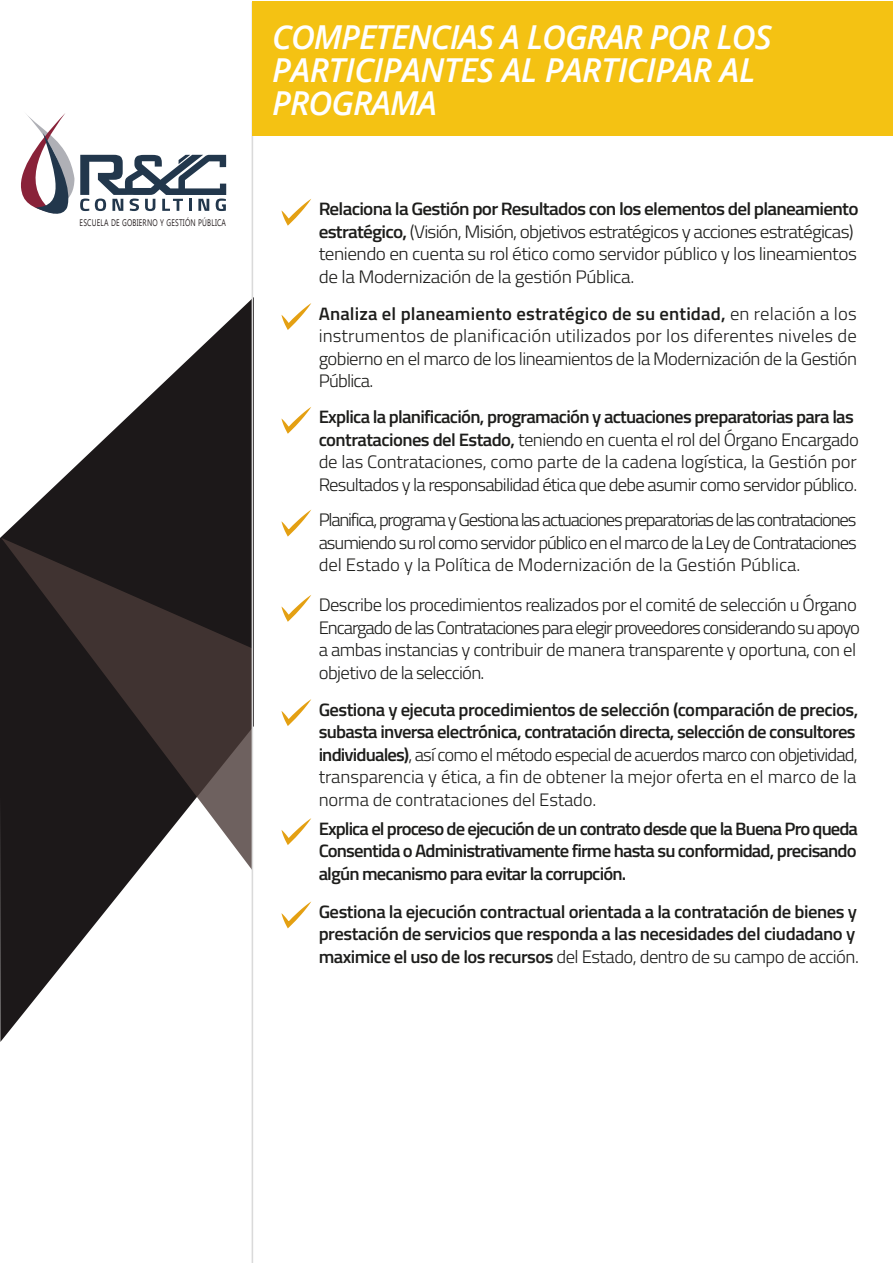
<style>
.page{position:relative;width:893px;height:1263px;background:#fff}
.page>*{position:absolute;margin:0;border:0;box-sizing:border-box;transform-origin:0 0}
.t1{font:italic 600 33px/33px "Open Sans";letter-spacing:-.03em;color:#fff}
.t2{font:300 18px/22.5px "Titillium Web";letter-spacing:-.03em;color:#1d1d1b;text-align:justify;scale:1.04 1}
.t3{font:600 18px/22.5px "Titillium Web";letter-spacing:-.03em;color:#1d1d1b;scale:1.04 1}
.t4{font:300 18px/22.5px "Titillium Web";letter-spacing:-.03em;color:#1d1d1b;scale:1.07 1}
.t5{font:9.6px "Ebrima";letter-spacing:.03em;color:#2b2425;scale:.74 1}
.s1{font-weight:600}
.s2{font-weight:300}
</style>
<div class="page">
<svg style="left:0;top:297px;width:254px;height:745px"></svg>
<svg style="left:1px;top:538px;width:251px;height:333px;background:#352f2f"></svg>
<hr style="left:252px;top:2px;width:1px;height:1261px;background:#dadada">
<div style="left:252px;top:1px;width:641px;height:134px;background:#f4c213"></div>
<svg style="left:21px;top:113px;width:205px;height:101px"></svg>
<svg style="left:281px;top:199px;width:30px;height:27px"></svg>
<svg style="left:281px;top:303px;width:30px;height:27px"></svg>
<svg style="left:281px;top:407px;width:30px;height:27px"></svg>
<svg style="left:281px;top:510px;width:30px;height:27px"></svg>
<svg style="left:281px;top:595px;width:30px;height:27px"></svg>
<svg style="left:281px;top:699px;width:30px;height:27px"></svg>
<svg style="left:281px;top:818px;width:30px;height:27px"></svg>
<svg style="left:281px;top:901px;width:30px;height:27px"></svg>
<p class="t5" style="left:80px;top:216px;width:200px">ESCUELA DE GOBIERNO Y GESTIÓN PÚBLICA</p>
<h1 class="t1" style="left:272px;top:20px;width:501px">COMPETENCIAS A LOGRAR POR LOS<br>PARTICIPANTES AL PARTICIPAR AL<br>PROGRAMA</h1>
<p class="t4" style="left:319px;top:197px;width:506px"><span class="s1">Relaciona la Gestión por Resultados con los elementos del planeamiento estratégico,</span> (Visión, Misión, objetivos estratégicos y acciones estratégicas) teniendo en cuenta su rol ético como servidor público y los lineamientos de la Modernización de la gestión Pública.</p>
<p class="t2" style="left:319px;top:301px;width:519px"><span class="s1">Analiza el planeamiento estratégico de su entidad,</span> en relación a los instrumentos de planificación utilizados por los diferentes niveles de gobierno en el marco de los lineamientos de la Modernización de la Gestión Pública.</p>
<p class="t2" style="left:319px;top:405px;width:521px;text-align:left"><span class="s1">Explica la planificación, programación y actuaciones preparatorias para las contrataciones del Estado,</span> teniendo en cuenta el rol del Órgano Encargado de las Contrataciones, como parte de la cadena logística, la Gestión por Resultados y la responsabilidad ética que debe asumir como servidor público.</p>
<p class="t2" style="left:319px;top:508px;width:519px">Planifica, programa y Gestiona las actuaciones preparatorias de las contrataciones asumiendo su rol como servidor público en el marco de la Ley de Contrataciones del Estado y la Política de Modernización de la Gestión Pública.</p>
<p class="t2" style="left:319px;top:593px;width:522px;text-align:left">Describe los procedimientos realizados por el comité de selección u Órgano Encargado de las Contrataciones para elegir proveedores considerando su apoyo a ambas instancias y contribuir de manera transparente y oportuna, con el objetivo de la selección.</p>
<p class="t3" style="left:319px;top:697px;width:520px">Gestiona y ejecuta procedimientos de selección (comparación de precios, subasta inversa electrónica, contratación directa, selección de consultores individuales)<span class="s2">, así como el método especial de acuerdos marco con objetividad, transparencia y ética, a fin de obtener la mejor oferta en el marco de la norma de contrataciones del Estado.</span></p>
<p class="t3" style="left:319px;top:816px;width:520px;text-align:justify">Explica el proceso de ejecución de un contrato desde que la Buena Pro queda Consentida o Administrativamente firme hasta su conformidad, precisando algún mecanismo para evitar la corrupción.</p>
<p class="t3" style="left:319px;top:899px;width:521px">Gestiona la ejecución contractual orientada a la contratación de bienes y prestación de servicios que responda a las necesidades del ciudadano y maximice el uso de los recursos <span class="s2">del Estado, dentro de su campo de acción.</span></p>
</div>
